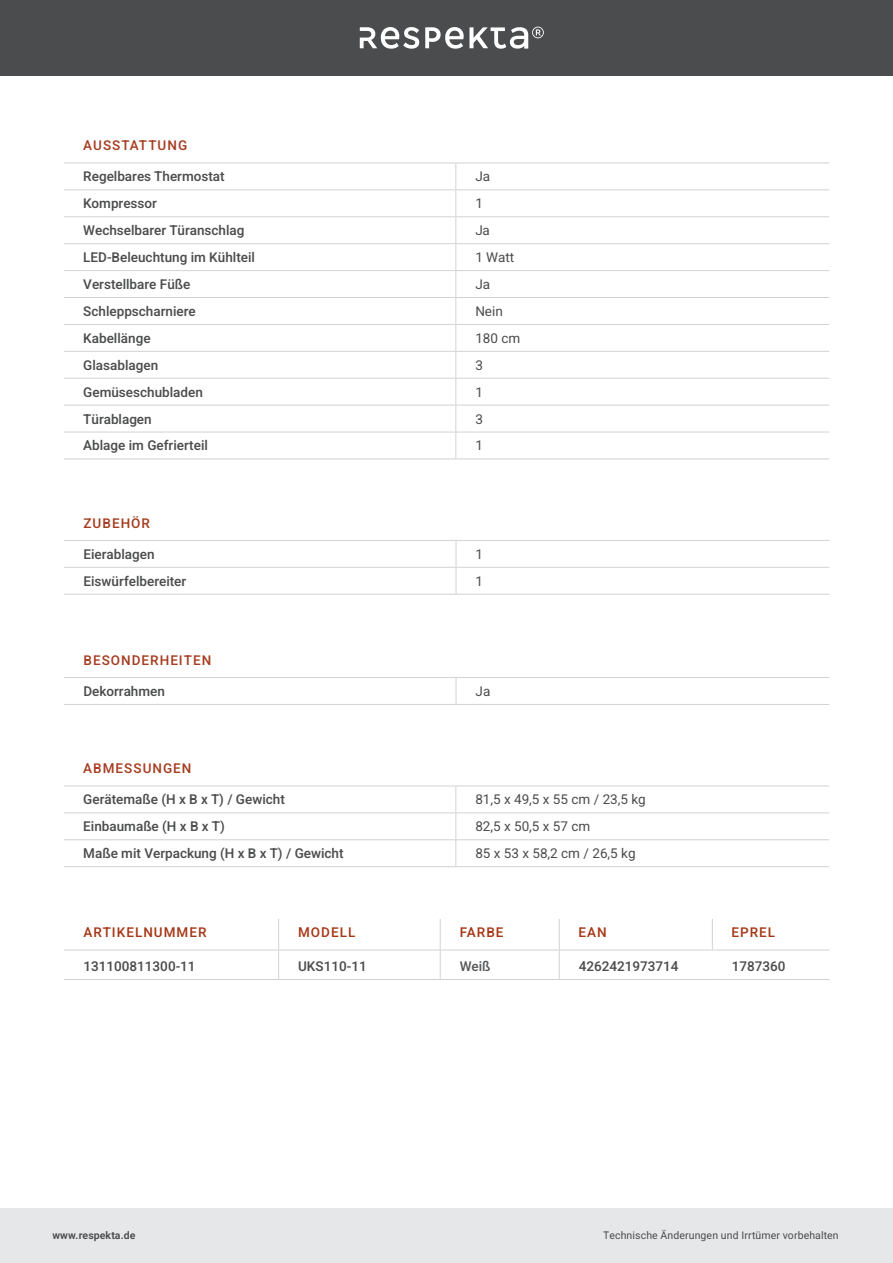
<style>
.page{position:relative;width:893px;height:1263px;background:#fff}
.page>*{position:absolute;margin:0;border:0;box-sizing:border-box;transform-origin:0 0}
.t1{font:13.5px "Heebo";color:#4b4c4d}
.t2{font:13.5px "Heebo";letter-spacing:.075em;color:#a63e22}
.t3{font:13.5px "Heebo";letter-spacing:.075em;color:#a73817}
.t4{font:13.5px "Heebo";color:#57585a}
.t5{font:10.5px "Heebo";letter-spacing:.01em;color:#4b4c4d}
.t6{font:600 10.5px "Heebo";letter-spacing:.01em;color:#4b4c4d}
</style>
<div class="page">
<div style="left:0;top:1208px;width:893px;height:55px;background:#e6e7e9"></div>
<div style="left:0;top:0;width:893px;height:75px;background:#4b4c4d"></div>
<svg style="left:360px;top:27px;width:59px;height:22px"></svg>
<svg style="left:425px;top:27px;width:119px;height:22px"></svg>
<hr style="left:64px;top:786px;width:392px;height:1px;background:#d1d2d4">
<hr style="left:456px;top:786px;width:373px;height:1px;background:#d1d2d4">
<hr style="left:64px;top:812px;width:392px;height:1px;background:#d1d2d4">
<hr style="left:456px;top:812px;width:373px;height:1px;background:#d1d2d4">
<svg style="left:455px;top:786px;width:1px;height:80px"></svg>
<hr style="left:64px;top:839px;width:392px;height:1px;background:#d1d2d4">
<hr style="left:456px;top:839px;width:373px;height:1px;background:#d1d2d4">
<hr style="left:64px;top:866px;width:392px;height:1px;background:#d1d2d4">
<hr style="left:456px;top:866px;width:373px;height:1px;background:#d1d2d4">
<svg style="left:456px;top:541px;width:1px;height:53px"></svg>
<hr style="left:64px;top:540px;width:392px;height:1px;background:#d1d2d4">
<hr style="left:456px;top:540px;width:373px;height:1px;background:#d1d2d4">
<hr style="left:64px;top:567px;width:392px;height:1px;background:#d1d2d4">
<hr style="left:456px;top:567px;width:373px;height:1px;background:#d1d2d4">
<hr style="left:64px;top:594px;width:392px;height:1px;background:#d1d2d4">
<hr style="left:456px;top:594px;width:373px;height:1px;background:#d1d2d4">
<svg style="left:456px;top:678px;width:1px;height:26px"></svg>
<hr style="left:64px;top:677px;width:392px;height:1px;background:#d1d2d4">
<hr style="left:456px;top:677px;width:373px;height:1px;background:#d1d2d4">
<hr style="left:64px;top:704px;width:392px;height:1px;background:#d1d2d4">
<hr style="left:456px;top:704px;width:373px;height:1px;background:#d1d2d4">
<svg style="left:455px;top:164px;width:1px;height:295px"></svg>
<hr style="left:64px;top:163px;width:392px;height:1px;background:#d1d2d4">
<hr style="left:456px;top:163px;width:373px;height:1px;background:#d1d2d4">
<hr style="left:64px;top:189px;width:392px;height:1px;background:#d1d2d4">
<hr style="left:456px;top:189px;width:373px;height:1px;background:#d1d2d4">
<hr style="left:64px;top:216px;width:392px;height:1px;background:#d1d2d4">
<hr style="left:456px;top:216px;width:373px;height:1px;background:#d1d2d4">
<hr style="left:64px;top:243px;width:392px;height:1px;background:#d1d2d4">
<hr style="left:456px;top:243px;width:373px;height:1px;background:#d1d2d4">
<hr style="left:64px;top:270px;width:392px;height:1px;background:#d1d2d4">
<hr style="left:456px;top:270px;width:373px;height:1px;background:#d1d2d4">
<hr style="left:64px;top:297px;width:392px;height:1px;background:#d1d2d4">
<hr style="left:456px;top:297px;width:373px;height:1px;background:#d1d2d4">
<hr style="left:64px;top:324px;width:392px;height:1px;background:#d1d2d4">
<hr style="left:456px;top:324px;width:373px;height:1px;background:#d1d2d4">
<hr style="left:64px;top:351px;width:392px;height:1px;background:#d1d2d4">
<hr style="left:456px;top:351px;width:373px;height:1px;background:#d1d2d4">
<hr style="left:64px;top:378px;width:392px;height:1px;background:#d1d2d4">
<hr style="left:456px;top:378px;width:373px;height:1px;background:#d1d2d4">
<hr style="left:64px;top:405px;width:392px;height:1px;background:#d1d2d4">
<hr style="left:456px;top:405px;width:373px;height:1px;background:#d1d2d4">
<hr style="left:64px;top:432px;width:392px;height:1px;background:#d1d2d4">
<hr style="left:456px;top:432px;width:373px;height:1px;background:#d1d2d4">
<hr style="left:64px;top:459px;width:392px;height:1px;background:#d1d2d4">
<hr style="left:456px;top:459px;width:373px;height:1px;background:#d1d2d4">
<hr style="left:559px;top:919px;width:1px;height:31px;background:#d1d2d4">
<hr style="left:440px;top:950px;width:119px;height:1px;background:#d1d2d4">
<hr style="left:559px;top:950px;width:153px;height:1px;background:#d1d2d4">
<svg style="left:440px;top:950px;width:1px;height:29px"></svg>
<hr style="left:440px;top:979px;width:119px;height:1px;background:#d1d2d4">
<hr style="left:712px;top:979px;width:118px;height:1px;background:#d1d2d4">
<hr style="left:712px;top:919px;width:1px;height:31px;background:#d1d2d4">
<hr style="left:712px;top:950px;width:118px;height:1px;background:#d1d2d4">
<hr style="left:278px;top:919px;width:1px;height:31px;background:#d1d2d4">
<hr style="left:440px;top:919px;width:1px;height:31px;background:#d1d2d4">
<hr style="left:64px;top:950px;width:215px;height:1px;background:#d1d2d4">
<hr style="left:279px;top:950px;width:161px;height:1px;background:#d1d2d4">
<svg style="left:278px;top:950px;width:1px;height:29px"></svg>
<hr style="left:64px;top:979px;width:215px;height:1px;background:#d1d2d4">
<hr style="left:279px;top:979px;width:161px;height:1px;background:#d1d2d4">
<svg style="left:559px;top:950px;width:1px;height:29px"></svg>
<hr style="left:559px;top:979px;width:153px;height:1px;background:#d1d2d4">
<p class="t2" style="left:83px;top:136px;width:105px">AUSSTATTUNG</p>
<p class="t1" style="left:83px;top:167px;width:143px">Regelbares Thermostat</p>
<p class="t1" style="left:475px;top:167px;width:16px">Ja</p>
<p class="t1" style="left:83px;top:194px;width:75px">Kompressor</p>
<p class="t1" style="left:475px;top:194px;width:9px">1</p>
<p class="t1" style="left:83px;top:221px;width:163px">Wechselbarer Türanschlag</p>
<p class="t1" style="left:475px;top:221px;width:16px">Ja</p>
<p class="t1" style="left:83px;top:248px;width:173px">LED-Beleuchtung im Kühlteil</p>
<p class="t1" style="left:475px;top:248px;width:40px">1 Watt</p>
<p class="t1" style="left:83px;top:275px;width:109px">Verstellbare Füße</p>
<p class="t1" style="left:475px;top:275px;width:16px">Ja</p>
<p class="t1" style="left:83px;top:302px;width:114px">Schleppscharniere</p>
<p class="t1" style="left:475px;top:302px;width:29px">Nein</p>
<p class="t1" style="left:83px;top:329px;width:69px">Kabellänge</p>
<p class="t1" style="left:475px;top:329px;width:47px">180 cm</p>
<p class="t1" style="left:83px;top:356px;width:76px">Glasablagen</p>
<p class="t1" style="left:475px;top:356px;width:9px">3</p>
<p class="t1" style="left:83px;top:382px;width:121px">Gemüseschubladen</p>
<p class="t1" style="left:475px;top:382px;width:9px">1</p>
<p class="t1" style="left:83px;top:409px;width:70px">Türablagen</p>
<p class="t1" style="left:475px;top:409px;width:9px">3</p>
<p class="t1" style="left:83px;top:436px;width:126px">Ablage im Gefrierteil</p>
<p class="t1" style="left:475px;top:436px;width:9px">1</p>
<p class="t2" style="left:83px;top:513px;width:68px">ZUBEHÖR</p>
<p class="t1" style="left:83px;top:545px;width:73px">Eierablagen</p>
<p class="t1" style="left:476px;top:545px;width:9px">1</p>
<p class="t1" style="left:83px;top:571px;width:104px">Eiswürfelbereiter</p>
<p class="t1" style="left:476px;top:571px;width:9px">1</p>
<p class="t2" style="left:83px;top:651px;width:129px">BESONDERHEITEN</p>
<p class="t1" style="left:83px;top:682px;width:83px">Dekorrahmen</p>
<p class="t1" style="left:476px;top:682px;width:16px">Ja</p>
<p class="t2" style="left:83px;top:759px;width:110px">ABMESSUNGEN</p>
<p class="t1" style="left:83px;top:790px;width:203px">Gerätemaße (H x B x T) / Gewicht</p>
<p class="t1" style="left:475px;top:790px;width:172px">81,5 x 49,5 x 55 cm / 23,5 kg</p>
<p class="t1" style="left:83px;top:817px;width:143px">Einbaumaße (H x B x T)</p>
<p class="t1" style="left:475px;top:817px;width:117px">82,5 x 50,5 x 57 cm</p>
<p class="t1" style="left:83px;top:844px;width:262px">Maße mit Verpackung (H x B x T) / Gewicht</p>
<p class="t1" style="left:475px;top:844px;width:162px">85 x 53 x 58,2 cm / 26,5 kg</p>
<p class="t3" style="left:83px;top:923px;width:125px">ARTIKELNUMMER</p>
<p class="t3" style="left:298px;top:923px;width:59px">MODELL</p>
<p class="t3" style="left:460px;top:923px;width:45px">FARBE</p>
<p class="t3" style="left:578px;top:923px;width:30px">EAN</p>
<p class="t3" style="left:731px;top:923px;width:45px">EPREL</p>
<p class="t1" style="left:83px;top:956px;width:114px">131100811300-11</p>
<p class="t1" style="left:298px;top:956px;width:70px">UKS110-11</p>
<p class="t4" style="left:460px;top:956px;width:32px">Weiß</p>
<p class="t1" style="left:579px;top:956px;width:101px">4262421973714</p>
<p class="t1" style="left:732px;top:956px;width:55px">1787360</p>
<p class="t6" style="left:52px;top:1228px;width:85px">www.respekta.de</p>
<p class="t5" style="left:603px;top:1228px;width:237px">Technische Änderungen und Irrtümer vorbehalten</p>
</div>
